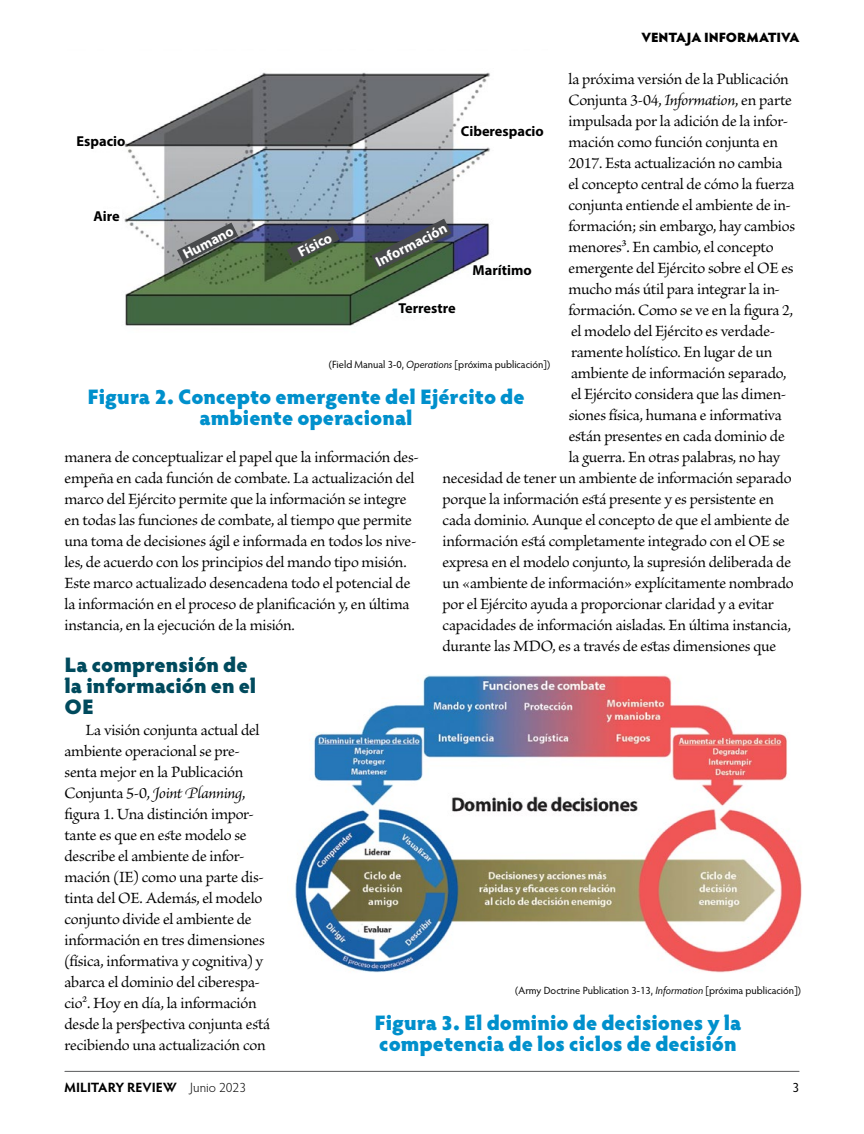
<style>
.page{position:relative;width:864px;height:1134px;background:#fff}
.page>*{position:absolute;margin:0;border:0;box-sizing:border-box;transform-origin:0 0}
.figure-title{font:900 21px/21px "Hypatia Sans Pro";color:#0090cc;text-align:center}
.subhead{font:900 21px/21px "Hypatia Sans Pro";color:#004a5d}
.body{font:16.5px/21px "Brioso Pro";letter-spacing:-.015em;color:#000}
.t1{font:700 14.4px "Myriad Pro";color:#000}
.t2{font:700 14.4px "Myriad Pro";color:#fff}
.t3{font:700 13.5px "Hypatia Sans Pro";letter-spacing:-.005em;color:#000}
.t4{font:900 13.5px "Hypatia Sans Pro";letter-spacing:-.005em;color:#000}
.t5{font:13.5px "Hypatia Sans Pro";color:#000}
.photocredit{font:10.5px "Hypatia Sans Pro";color:#000}
.s1{font-style:italic}
.s2{font-weight:300}
</style>
<div class="page">
<hr style="left:65px;top:1071px;width:734px;height:1px;background:#58595b">
<img style="left:124px;top:72px;width:398px;height:254px">
<div style="left:465px;top:126px;width:72px;height:17px;background:#fff"></div>
<div style="left:469px;top:265px;width:51px;height:13px;background:#fdfefe"></div>
<div style="left:395px;top:305px;width:32px;height:11px;background:#fdfefe"></div>
<svg style="left:177px;top:223px;width:61px;height:41px"></svg>
<svg style="left:287px;top:226px;width:53px;height:37px"></svg>
<svg style="left:372px;top:219px;width:80px;height:51px"></svg>
<img style="left:295px;top:675px;width:507px;height:298px">
<p class="t4" style="left:641px;top:27px;width:160px">VENTAJA INFORMATIVA</p>
<p class="body" style="left:568px;top:69px;width:222px">la próxima versión de la Publicación</p>
<p class="body" style="left:568px;top:90px;width:225px">Conjunta 3-04, <span class="s1">Information</span>, en parte</p>
<p class="body" style="left:568px;top:111px;width:221px">impulsada por la adición de la infor-</p>
<p class="body" style="left:568px;top:132px;width:211px">mación como función conjunta en</p>
<p class="body" style="left:568px;top:153px;width:216px">2017. Esta actualización no cambia</p>
<p class="body" style="left:568px;top:174px;width:228px">el concepto central de cómo la fuerza</p>
<p class="body" style="left:568px;top:195px;width:224px">conjunta entiende el ambiente de in-</p>
<p class="body" style="left:568px;top:216px;width:228px">formación; sin embargo, hay cambios</p>
<p class="body" style="left:568px;top:237px;width:207px">menores3. En cambio, el concepto</p>
<p class="body" style="left:568px;top:258px;width:227px">emergente del Ejército sobre el OE es</p>
<p class="body" style="left:568px;top:279px;width:213px">mucho más útil para integrar la in-</p>
<p class="body" style="left:568px;top:300px;width:226px">formación. Como se ve en la figura 2,</p>
<p class="body" style="left:571px;top:321px;width:206px">el modelo del Ejército es verdade-</p>
<p class="body" style="left:571px;top:342px;width:203px">ramente holístico. En lugar de un</p>
<p class="body" style="left:571px;top:363px;width:217px">ambiente de información separado,</p>
<p class="body" style="left:571px;top:384px;width:217px">el Ejército considera que las dimen-</p>
<p class="body" style="left:569px;top:405px;width:215px">siones física, humana e informativa</p>
<p class="body" style="left:569px;top:426px;width:218px">están presentes en cada dominio de</p>
<p class="body" style="left:569px;top:447px;width:213px">la guerra. En otras palabras, no hay</p>
<p class="body" style="left:442px;top:468px;width:351px">necesidad de tener un ambiente de información separado</p>
<p class="body" style="left:442px;top:489px;width:333px">porque la información está presente y es persistente en</p>
<p class="body" style="left:442px;top:510px;width:349px">cada dominio. Aunque el concepto de que el ambiente de</p>
<p class="body" style="left:442px;top:531px;width:344px">información está completamente integrado con el OE se</p>
<p class="body" style="left:442px;top:552px;width:350px">expresa en el modelo conjunto, la supresión deliberada de</p>
<p class="body" style="left:442px;top:573px;width:353px">un «ambiente de información» explícitamente nombrado</p>
<p class="body" style="left:442px;top:594px;width:333px">por el Ejército ayuda a proporcionar claridad y a evitar</p>
<p class="body" style="left:442px;top:615px;width:350px">capacidades de información aisladas. En última instancia,</p>
<p class="body" style="left:442px;top:636px;width:335px">durante las MDO, es a través de estas dimensiones que</p>
<p class="t1" style="left:461px;top:121px;width:84px">Ciberespacio</p>
<p class="t1" style="left:76px;top:131px;width:50px">Espacio</p>
<p class="t1" style="left:94px;top:206px;width:28px">Aire</p>
<p class="t2" style="left:180px;top:247px;width:57px;rotate:-27deg">Humano</p>
<p class="t2" style="left:295px;top:245px;width:38px;rotate:-27deg">Físico</p>
<p class="t2" style="left:372px;top:254px;width:80px;rotate:-27deg">Información</p>
<p class="t1" style="left:473px;top:261px;width:61px">Marítimo</p>
<p class="t1" style="left:398px;top:299px;width:59px">Terrestre</p>
<p class="photocredit" style="left:329px;top:357px;width:223px">(Field Manual 3-0, <span class="s1">Operations</span> [próxima publicación])</p>
<h4 class="figure-title" style="left:88px;top:385px;width:439px">Figura 2. Concepto emergente del Ejército de ambiente operacional</h4>
<p class="body" style="left:64px;top:447px;width:356px">manera de conceptualizar el papel que la información des&shy;empeña en cada función de combate. La actualización del marco del Ejército permite que la información se integre en todas las funciones de combate, al tiempo que permite una toma de decisiones ágil e informada en todos los nive&shy;les, de acuerdo con los principios del mando tipo misión.<br>Este marco actualizado desencadena todo el potencial de la información en el proceso de planificación y, en última instancia, en la ejecución de la misión.</p>
<h2 class="subhead" style="left:64px;top:653px;width:193px">La comprensión de la información en el<br>OE</h2>
<p class="body" style="left:64px;top:720px;width:207px;text-indent:21px">La visión conjunta actual del ambiente operacional se pre&shy;senta mejor en la Publicación<br>Conjunta 5-0, <span class="s1">Joint Planning</span>, figura 1. Una distinción impor&shy;tante es que en este modelo se describe el ambiente de infor&shy;mación (IE) como una parte dis&shy;tinta del OE. Además, el modelo conjunto divide el ambiente de información en tres dimensiones (física, informativa y cognitiva) y abarca el dominio del ciberespa&shy;cio2. Hoy en día, la información desde la perspectiva conjunta está recibiendo una actualización con</p>
<p class="photocredit" style="left:515px;top:983px;width:287px">(Army Doctrine Publication 3-13, <span class="s1">Information</span> [próxima publicación])</p>
<h4 class="figure-title" style="left:374px;top:1011px;width:369px">Figura 3. El dominio de decisiones y la</h4>
<h4 class="figure-title" style="left:379px;top:1032px;width:359px">competencia de los ciclos de decisión</h4>
<p class="t3" style="left:64px;top:1078px;width:183px">MILITARY REVIEW <span class="s2">Junio 2023</span></p>
<p class="t5" style="left:793px;top:1078px;width:8px">3</p>
</div>
